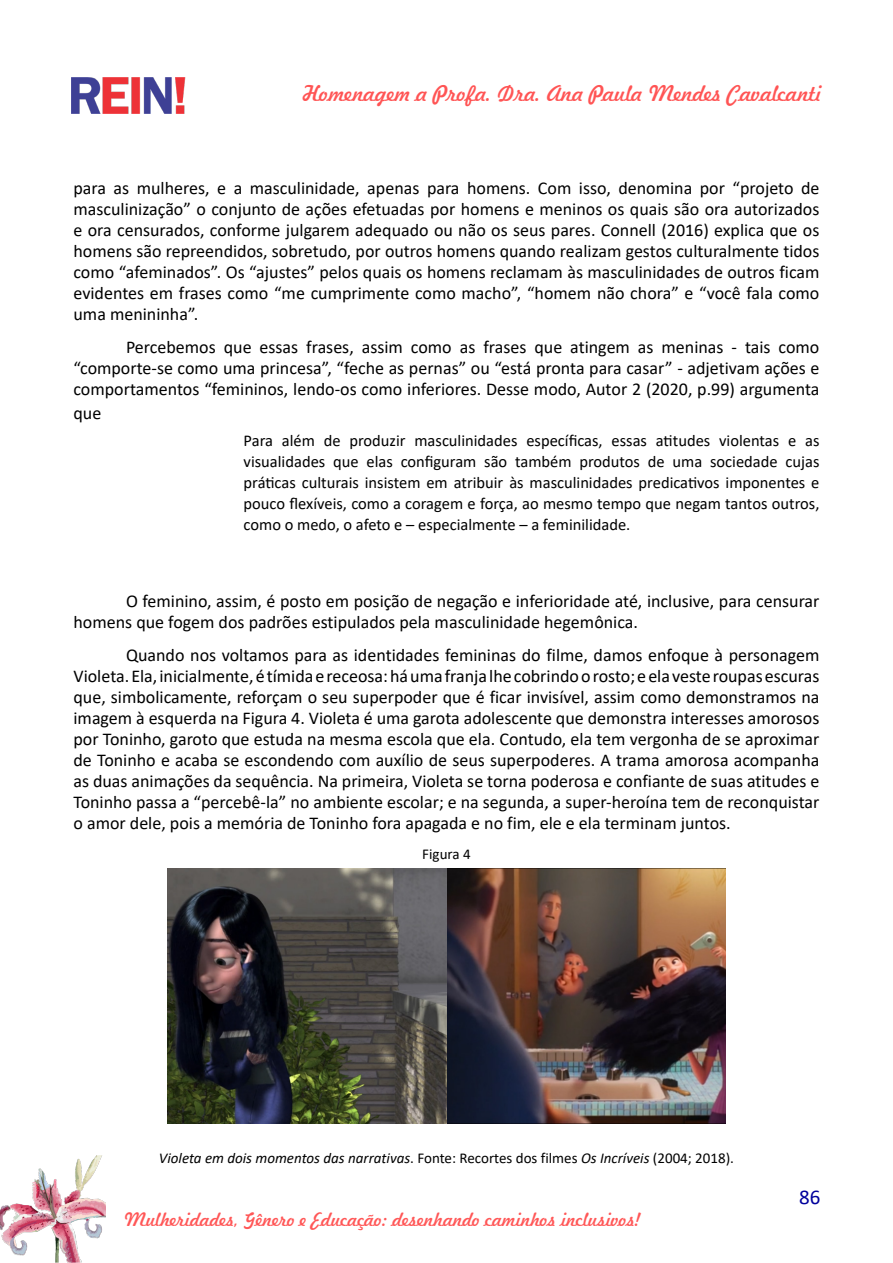
<style>
.page{position:relative;width:893px;height:1263px;background:#fff}
.page>*{position:absolute;margin:0;border:0;box-sizing:border-box;transform-origin:0 0}
.t1{font:21px "Freehand 521 BT Regular C";color:#ff5454}
.t2{font:21px "Calibri";color:#00009c}
.PARÁGRAFO_REIN{font:18px/21px "Calibri";color:#000;text-align:justify}
.t3{font:18px "Freehand 521 BT Regular C";color:#ff5757}
.CITAÇÃO{font:16.5px/21px "Calibri";color:#000;text-align:justify}
.LEGENDAS{font:italic 15px "Calibri";color:#000}
.LEGENDAS-2{font:15px "Calibri";color:#000}
.s1{font-style:normal}
</style>
<div class="page">
<img style="left:71px;top:77px;width:115px;height:36px">
<img style="left:0;top:1155px;width:106px;height:108px">
<img style="left:167px;top:868px;width:559px;height:255px">
<p class="t1" style="left:303px;top:79px;width:520px">Homenagem a Profa. Dra. Ana Paula Mendes Cavalcanti</p>
<p class="PARÁGRAFO_REIN" style="left:74px;top:177px;width:747px">para as mulheres, e a masculinidade, apenas para homens. Com isso, denomina por “projeto de masculinização” o conjunto de ações efetuadas por homens e meninos os quais são ora autorizados e ora censurados, conforme julgarem adequado ou não os seus pares. Connell (2016) explica que os homens são repreendidos, sobretudo, por outros homens quando realizam gestos culturalmente tidos como “afeminados”. Os “ajustes” pelos quais os homens reclamam às masculinidades de outros ficam evidentes em frases como “me cumprimente como macho”, “homem não chora” e “você fala como uma menininha”.</p>
<p class="PARÁGRAFO_REIN" style="left:74px;top:336px;width:747px;text-indent:52px">Percebemos que essas frases, assim como as frases que atingem as meninas - tais como “comporte-se como uma princesa”, “feche as pernas” ou “está pronta para casar” - adjetivam ações e comportamentos “femininos, lendo-os como inferiores. Desse modo, Autor 2 (2020, p.99) argumenta</p>
<p class="PARÁGRAFO_REIN" style="left:74px;top:402px;width:29px">que</p>
<p class="CITAÇÃO" style="left:244px;top:430px;width:577px">Para além de produzir masculinidades específicas, essas atitudes violentas e as visualidades que elas configuram são também produtos de uma sociedade cujas práticas culturais insistem em atribuir às masculinidades predicativos imponentes e pouco flexíveis, como a coragem e força, ao mesmo tempo que negam tantos outros, como o medo, o afeto e – especialmente – a feminilidade.</p>
<p class="PARÁGRAFO_REIN" style="left:74px;top:590px;width:747px;text-indent:52px">O feminino, assim, é posto em posição de negação e inferioridade até, inclusive, para censurar homens que fogem dos padrões estipulados pela masculinidade hegemônica.</p>
<p class="PARÁGRAFO_REIN" style="left:74px;top:644px;width:747px;text-indent:52px">Quando nos voltamos para as identidades femininas do filme, damos enfoque à personagem Violeta. Ela, inicialmente, é tímida e receosa: há uma franja lhe cobrindo o rosto; e ela veste roupas escuras que, simbolicamente, reforçam o seu superpoder que é ficar invisível, assim como demonstramos na imagem à esquerda na Figura 4. Violeta é uma garota adolescente que demonstra interesses amorosos por Toninho, garoto que estuda na mesma escola que ela. Contudo, ela tem vergonha de se aproximar de Toninho e acaba se escondendo com auxílio de seus superpoderes. A trama amorosa acompanha as duas animações da sequência. Na primeira, Violeta se torna poderosa e confiante de suas atitudes e Toninho passa a “percebê-la” no ambiente escolar; e na segunda, a super-heroína tem de reconquistar o amor dele, pois a memória de Toninho fora apagada e no fim, ele e ela terminam juntos.</p>
<p class="LEGENDAS-2" style="left:422px;top:844px;width:50px">Figura 4</p>
<p class="LEGENDAS" style="left:159px;top:1147px;width:577px">Violeta em dois momentos das narrativas<span class="s1">. Fonte: Recortes dos filmes</span> Os Incríveis <span class="s1">(2004; 2018).</span></p>
<p class="t3" style="left:124px;top:1207px;width:518px">Mulheridades, Gênero e Educação: desenhando caminhos inclusivos!</p>
<p class="t2" style="left:799px;top:1182px;width:23px">86</p>
</div>
